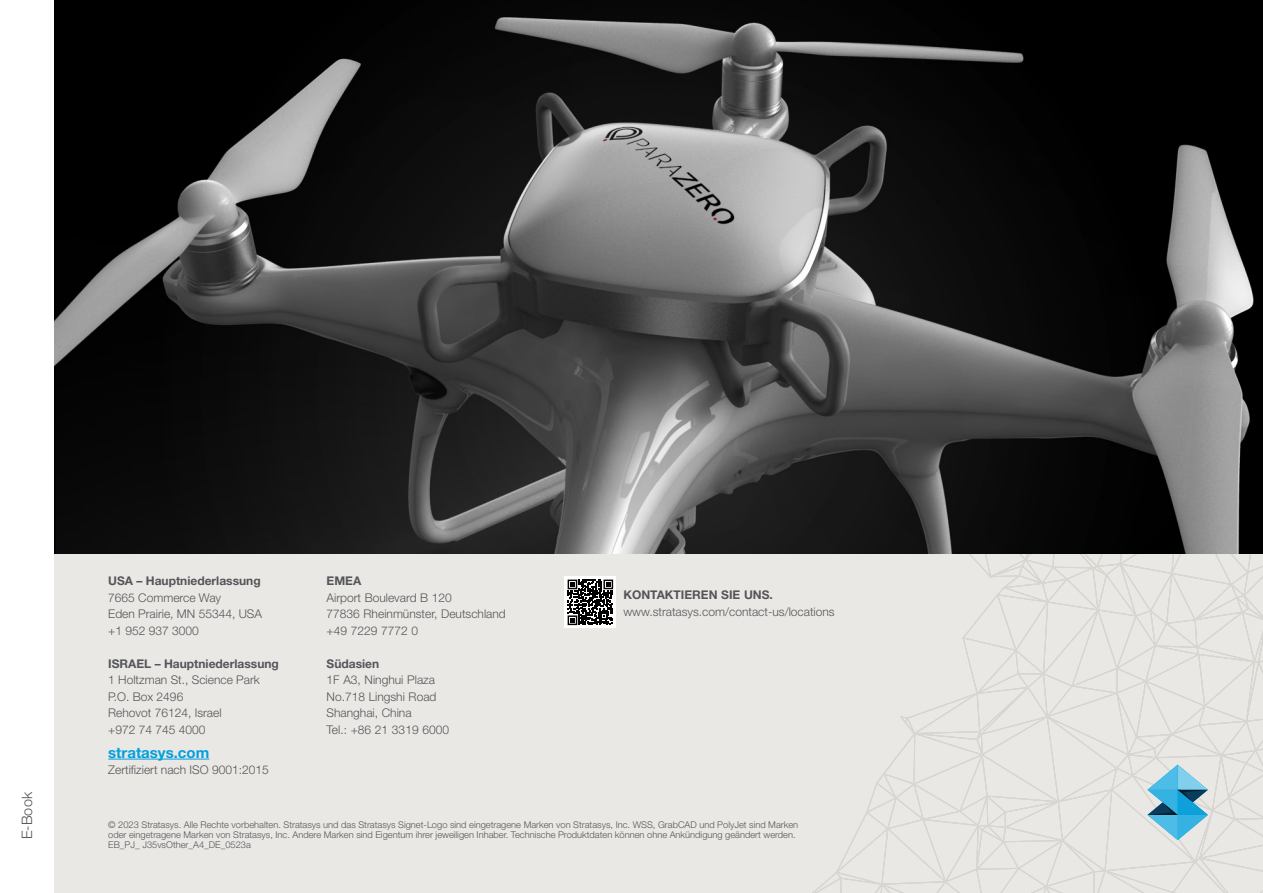
<style>
.page{position:relative;width:1263px;height:893px;background:#fff}
.page>*{position:absolute;margin:0;border:0;box-sizing:border-box;transform-origin:0 0}
.t1{font:700 15px "Helvetica Neue LT Std";color:#00a0df}
.t2{font:300 14.4px "Helvetica Neue LT Std";color:#54565a}
.t3{font:300 12px/16.5px "Helvetica Neue LT Std";color:#54555a}
.t4{font:700 12px "Helvetica Neue LT Std";color:#54555a}
.t5{font:300 9.3px/10.1px "Helvetica Neue LT Std";color:#54565a}
</style>
<div class="page">
<div style="left:54px;top:554px;width:1209px;height:339px;background:#eae8e4"></div>
<svg style="left:812px;top:554px;width:451px;height:339px"></svg>
<hr style="left:108px;top:759px;width:101px;height:1px;background:#00a0df">
<svg style="left:565px;top:577px;width:51px;height:51px"></svg>
<svg style="left:568px;top:580px;width:45px;height:45px;background:#4b4b4b"></svg>
<img style="left:54px;top:0;width:1209px;height:554px">
<h2 class="t2" style="left:18px;top:839px;width:49px;rotate:-90deg">E-Book</h2>
<p class="t4" style="left:108px;top:574px;width:154px">USA – Hauptniederlassung</p>
<p class="t3" style="left:108px;top:589px;width:155px">7665 Commerce Way<br>Eden Prairie, MN 55344, USA +1 952 937 3000</p>
<p class="t4" style="left:108px;top:656px;width:172px">ISRAEL – Hauptniederlassung</p>
<p class="t3" style="left:108px;top:672px;width:153px">1 Holtzman St., Science Park<br>P.O. Box 2496<br>Rehovot 76124, Israel<br>+972 74 745 4000</p>
<h1 class="t1" style="left:108px;top:743px;width:103px">stratasys.com</h1>
<p class="t3" style="left:108px;top:761px;width:162px">Zertifiziert nach ISO 9001:2015</p>
<p class="t4" style="left:327px;top:574px;width:36px">EMEA</p>
<p class="t3" style="left:327px;top:589px;width:181px">Airport Boulevard B 120<br>77836 Rheinmünster, Deutschland +49 7229 7772 0</p>
<p class="t4" style="left:327px;top:656px;width:54px">Südasien</p>
<p class="t3" style="left:327px;top:672px;width:124px">1F A3, Ninghui Plaza<br>No.718 Lingshi Road<br>Shanghai, China<br>Tel.: +86 21 3319 6000</p>
<p class="t4" style="left:623px;top:587px;width:151px">KONTAKTIEREN SIE UNS.</p>
<p class="t3" style="left:623px;top:603px;width:213px">www.stratasys.com/contact-us/locations</p>
<p class="t5" style="left:108px;top:819px;width:691px">© 2023 Stratasys. Alle Rechte vorbehalten. Stratasys und das Stratasys Signet-Logo sind eingetragene Marken von Stratasys, Inc. WSS, GrabCAD und PolyJet sind Marken oder eingetragene Marken von Stratasys, Inc. Andere Marken sind Eigentum ihrer jeweiligen Inhaber. Technische Produktdaten können ohne Ankündigung geändert werden.<br>EB_PJ_ J35vsOther_A4_DE_0523a</p>
</div>
